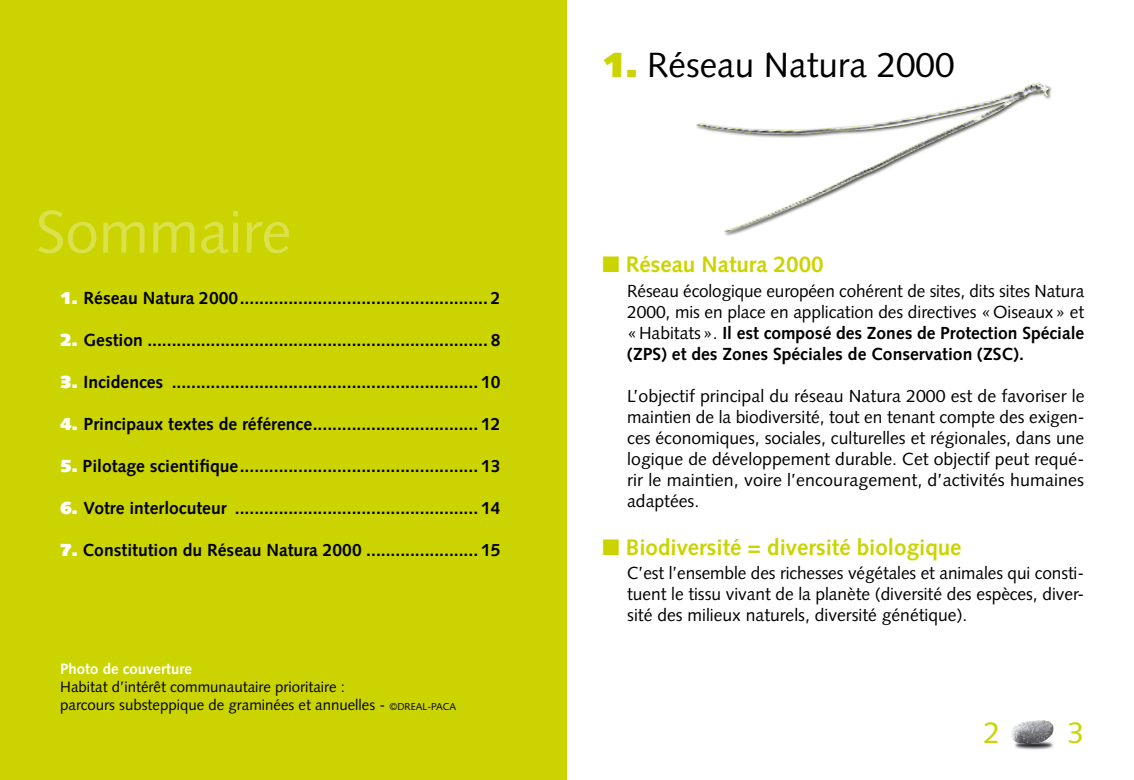
<style>
.page{position:relative;width:1134px;height:780px;background:#fff}
.page>*{position:absolute;margin:0;border:0;box-sizing:border-box;transform-origin:0 0}
.t1{font:60px "Syntax";color:#dbe14d}
.t2{font:35px "Syntax";color:#000}
.t3{font:30px "Syntax";color:#cbd400}
.t4{font:700 22.5px "Syntax LT Std";color:#cbd400}
.t5{font:700 17.5px/21px "Syntax LT Std";color:#000}
.t6{font:17.5px/21px "Syntax";letter-spacing:-.005em;color:#000;text-align:justify}
.t7{font:15px/18px "Syntax";color:#000}
.t8{font:700 15px "Syntax LT Std";color:#fff}
.s1{font-weight:900;color:#fff}
.s2{font-size:10px}
.s3{font-weight:900;color:#cbd400}
.s4{font-family:"Syntax";font-weight:400}
</style>
<div class="page">
<div style="left:0;top:0;width:567px;height:780px;background:#cbd400"></div>
<img style="left:696px;top:83px;width:353px;height:149px">
<img style="left:1014px;top:744px;width:40px;height:6px">
<img style="left:1011px;top:720px;width:43px;height:24px">
<h1 class="t1" style="left:35px;top:196px;width:258px">Sommaire</h1>
<p class="t5" style="left:60px;top:287px;width:442px"><span class="s1">1.</span> Réseau Natura 2000................................................... 2</p>
<p class="t5" style="left:60px;top:329px;width:442px"><span class="s1">2.</span> Gestion ...................................................................... 8</p>
<p class="t5" style="left:60px;top:371px;width:442px"><span class="s1">3.</span> Incidences ............................................................... 10</p>
<p class="t5" style="left:60px;top:413px;width:442px"><span class="s1">4.</span> Principaux textes de référence.................................. 12</p>
<p class="t5" style="left:60px;top:455px;width:442px"><span class="s1">5.</span> Pilotage scientifique................................................. 13</p>
<p class="t5" style="left:60px;top:497px;width:442px"><span class="s1">6.</span> Votre interlocuteur .................................................. 14</p>
<p class="t5" style="left:60px;top:539px;width:442px"><span class="s1">7.</span> Constitution du Réseau Natura 2000 ....................... 15</p>
<p class="t8" style="left:60px;top:659px;width:133px">Photo de couverture</p>
<p class="t7" style="left:60px;top:677px;width:398px">Habitat d’intérêt communautaire prioritaire :<br>parcours substeppique de graminées et annuelles - <span class="s2">©DREAL-PACA</span></p>
<h2 class="t2" style="left:602px;top:44px;width:354px"><span class="s3">1.</span> Réseau Natura 2000</h2>
<p class="t4" style="left:602px;top:251px;width:223px">■ Réseau Natura 2000</p>
<p class="t6" style="left:627px;top:280px;width:459px">Réseau écologique européen cohérent de sites, dits sites Natura<br>2000, mis en place en application des directives «Oiseaux» et</p>
<p class="t5" style="left:627px;top:322px;width:458px"><span class="s4">«Habitats».</span> Il est composé des Zones de Protection Spéciale (ZPS) et des Zones Spéciales de Conservation (ZSC).</p>
<p class="t6" style="left:627px;top:385px;width:459px">L’objectif principal du réseau Natura 2000 est de favoriser le maintien de la biodiversité, tout en tenant compte des exigen&shy;ces économiques, sociales, culturelles et régionales, dans une logique de développement durable. Cet objectif peut requé&shy;rir le maintien, voire l’encouragement, d’activités humaines adaptées.</p>
<p class="t4" style="left:602px;top:534px;width:361px">■ Biodiversité = diversité biologique</p>
<p class="t6" style="left:627px;top:563px;width:459px">C’est l’ensemble des richesses végétales et animales qui consti&shy;tuent le tissu vivant de la planète (diversité des espèces, diver&shy;sité des milieux naturels, diversité génétique).</p>
<h3 class="t3" style="left:983px;top:715px;width:18px">2</h3>
<h3 class="t3" style="left:1068px;top:715px;width:18px">3</h3>
</div>
